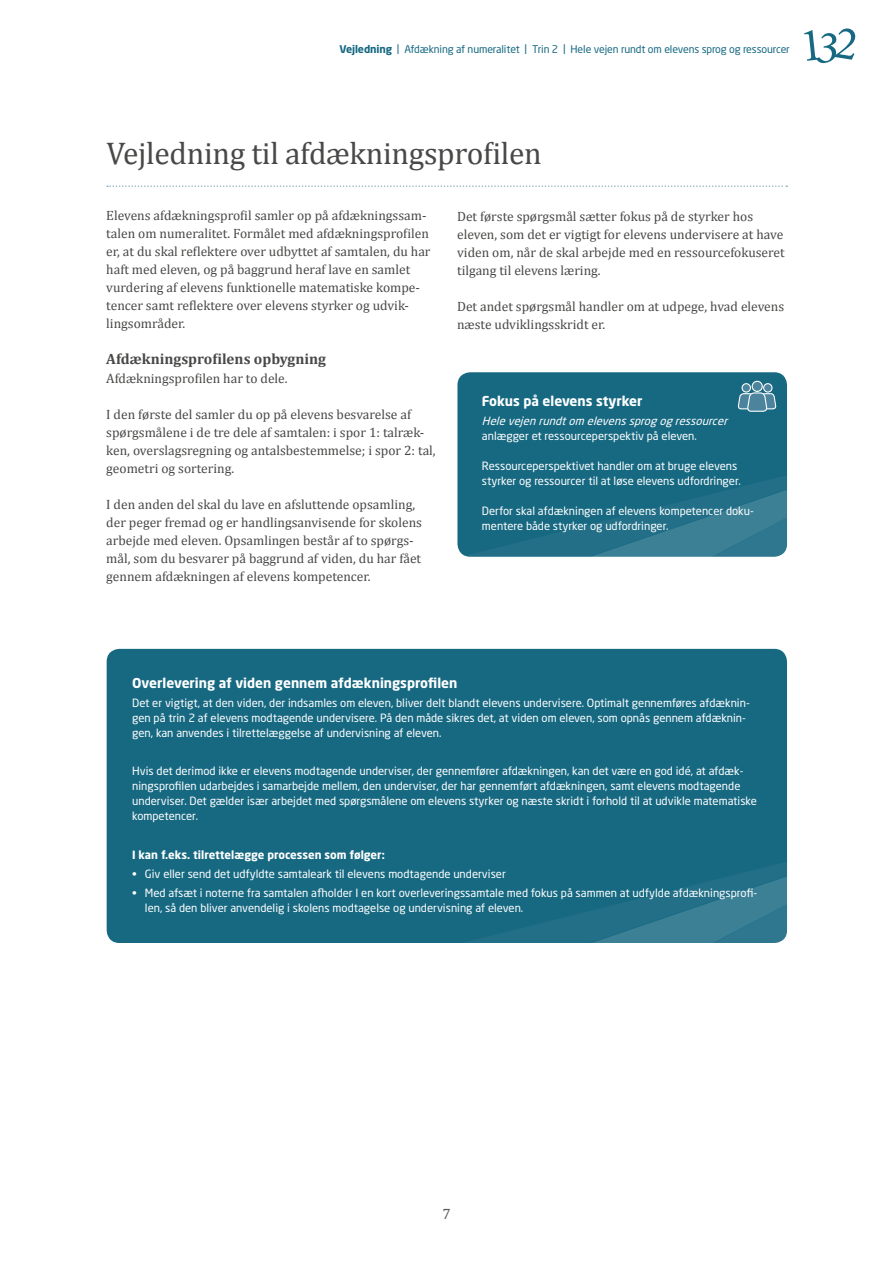
<style>
.page{position:relative;width:893px;height:1263px;background:#fff}
.page>*{position:absolute;margin:0;border:0;box-sizing:border-box;transform-origin:0 0}
.t1{font:31.5px "Cambria";letter-spacing:-.01em;color:#484847}
.t2{font:700 15px "Cambria";color:#484847}
.t3{font:15px "Cambria";color:#565655}
.t4{font:13.5px/18px "Cambria";color:#484847}
.t5{font:700 13.5px "Neo Sans Std";color:#fff}
.t6{font:11.25px/15px "Neo Sans Std";color:#fff}
.t7{font:italic 11.25px/15px "Neo Sans Std";color:#fff}
.t8{font:700 11.25px "Neo Sans Std";color:#fff}
.t9{font:10.5px "Neo Sans Std";letter-spacing:-.01em;color:#176982}
.s1{font-weight:700}
.s2{font-style:normal}
</style>
<div class="page">
<svg style="left:804px;top:28px;width:52px;height:36px"></svg>
<svg style="left:107px;top:185px;width:680px;height:2px"></svg>
<div style="left:107px;top:649px;width:680px;height:294px;background:#176982;border-radius:13px"></div>
<svg style="left:466px;top:920px;width:90px;height:23px;fill:#226f87"></svg>
<svg style="left:556px;top:862px;width:231px;height:81px"></svg>
<div style="left:457px;top:372px;width:330px;height:185px;background:#176982;border-radius:13px"></div>
<svg style="left:457px;top:437px;width:330px;height:120px"></svg>
<div style="left:752px;top:381px;width:10px;height:10px;background:#bad2d9;border-radius:50%"></div>
<div style="left:752px;top:381px;width:11px;height:11px;border:1px solid #fff;border-radius:50%"></div>
<svg style="left:737px;top:383px;width:39px;height:29px"></svg>
<p class="t9" style="left:339px;top:42px;width:452px"><span class="s1">Vejledning</span> | Afdækning af numeralitet | Trin 2 | Hele vejen rundt om elevens sprog og ressourcer</p>
<h3 class="t1" style="left:107px;top:135px;width:436px">Vejledning til afdækningsprofilen</h3>
<p class="t4" style="left:106px;top:206px;width:326px">Elevens afdækningsprofil samler op på afdækningssam&shy;talen om numeralitet. Formålet med afdækningsprofilen er, at du skal reflektere over udbyttet af samtalen, du har haft med eleven, og på baggrund heraf lave en samlet vurdering af elevens funktionelle matematiske kompe&shy;tencer samt reflektere over elevens styrker og udvik&shy;lingsområder.</p>
<h4 class="t2" style="left:106px;top:348px;width:221px">Afdækningsprofilens opbygning</h4>
<p class="t4" style="left:106px;top:369px;width:183px">Afdækningsprofilen har to dele.</p>
<p class="t4" style="left:106px;top:405px;width:331px">I den første del samler du op på elevens besvarelse af spørgsmålene i de tre dele af samtalen: i spor 1: talræk&shy;ken, overslagsregning og antalsbestemmelse; i spor 2: tal, geometri og sortering.</p>
<p class="t4" style="left:106px;top:495px;width:317px">I den anden del skal du lave en afsluttende opsamling, der peger fremad og er handlingsanvisende for skolens arbejde med eleven. Opsamlingen består af to spørgs&shy;mål, som du besvarer på baggrund af viden, du har fået gennem afdækningen af elevens kompetencer.</p>
<p class="t4" style="left:457px;top:207px;width:329px">Det første spørgsmål sætter fokus på de styrker hos eleven, som det er vigtigt for elevens undervisere at have viden om, når de skal arbejde med en ressourcefokuseret tilgang til elevens læring.</p>
<p class="t4" style="left:457px;top:297px;width:329px">Det andet spørgsmål handler om at udpege, hvad elevens næste udviklingsskridt er.</p>
<h4 class="t5" style="left:482px;top:392px;width:162px">Fokus på elevens styrker</h4>
<p class="t7" style="left:482px;top:413px;width:250px">Helevejenrundtom elevenssprogogressourcer <span class="s2">anlægger et ressourceperspektiv på eleven.</span></p>
<p class="t6" style="left:482px;top:458px;width:260px">Ressourceperspektivet handler om at bruge elevens styrker og ressourcer til at løse elevens udfordringer.</p>
<p class="t6" style="left:482px;top:503px;width:273px">Derfor skal afdækningen af elevens kompetencer doku&shy;mentere både styrker og udfordringer.</p>
<h4 class="t5" style="left:132px;top:674px;width:327px">Overlevering af viden gennem afdækningsprofilen</h4>
<p class="t6" style="left:132px;top:695px;width:619px">Det er vigtigt, at den viden, der indsamles om eleven, bliver delt blandt elevens undervisere. Optimalt gennemføres afdæknin&shy;gen på trin 2 af elevens modtagende undervisere. På den måde sikres det, at viden om eleven, som opnås gennem afdæknin&shy;gen, kan anvendes i tilrettelæggelse af undervisning af eleven.</p>
<p class="t6" style="left:132px;top:763px;width:626px">Hvis det derimod ikke er elevens modtagende underviser, der gennemfører afdækningen, kan det være en god idé, at afdæk&shy;ningsprofilen udarbejdes i samarbejde mellem, den underviser, der har gennemført afdækningen, samt elevens modtagende underviser. Det gælder især arbejdet med spørgsmålene om elevens styrker og næste skridt i forhold til at udvikle matematiske kompetencer.</p>
<h5 class="t8" style="left:132px;top:847px;width:254px">I kan f.eks. tilrettelægge processen som følger:</h5>
<p class="t6" style="left:132px;top:866px;width:375px">• Giv eller send det udfyldte samtaleark til elevens modtagende underviser</p>
<p class="t6" style="left:145px;top:885px;width:614px;text-indent:-13px">• Med afsæt i noterne fra samtalen afholder I en kort overleveringssamtale med fokus på sammen at udfylde afdækningsprofi&shy;len, så den bliver anvendelig i skolens modtagelse og undervisning af eleven.</p>
<h2 class="t3" style="left:442px;top:1205px;width:10px">7</h2>
</div>
